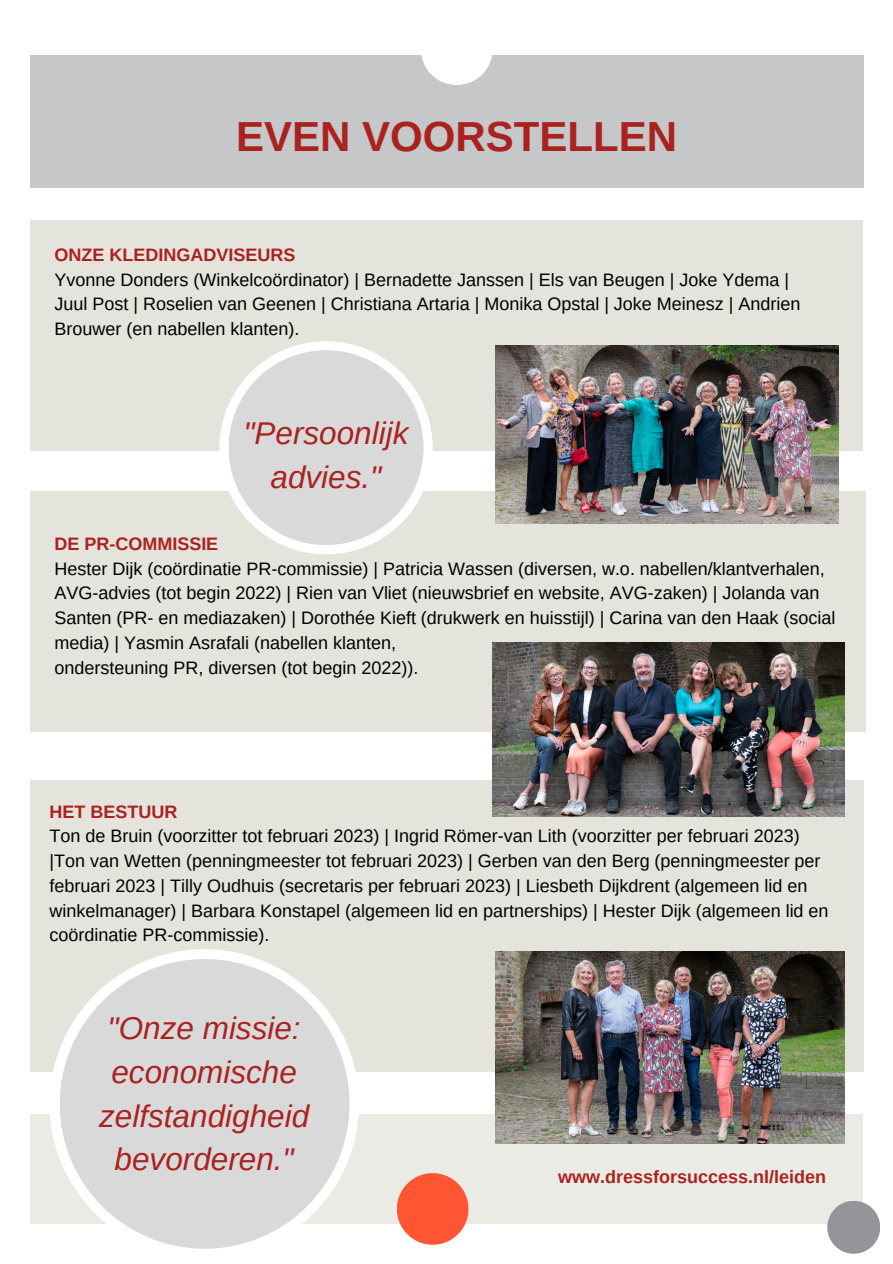
<style>
.page{position:relative;width:893px;height:1264px;background:#fff}
.page>*{position:absolute;margin:0;border:0;box-sizing:border-box;transform-origin:0 0}
.t1{font:700 42px "Arimo";color:#aa2220}
.t2{font:italic 31.5px/43.8px "Arimo";color:#aa2220;text-align:center}
.t3{font:18px/24.8px "Arimo";color:#000}
.t4{font:700 18px "Arimo";color:#aa2220}
</style>
<div class="page">
<div style="left:30px;top:1114px;width:832px;height:109px;background:#ebebe6"></div>
<svg style="left:827px;top:1200px;width:53px;height:53px"></svg>
<svg style="left:397px;top:1173px;width:71px;height:71px"></svg>
<div style="left:30px;top:220px;width:832px;height:230px;background:#e4e4dd"></div>
<div style="left:30px;top:491px;width:835px;height:240px;background:#e4e4dd"></div>
<div style="left:30px;top:56px;width:833px;height:131px;background:#c6c7c8"></div>
<svg style="left:416px;top:55px;width:76px;height:30px"></svg>
<div style="left:30px;top:779px;width:833px;height:292px;background:#e4e4dd"></div>
<div style="left:219px;top:341px;width:213px;height:213px;background:#fff;border-radius:50%"></div>
<div style="left:228px;top:350px;width:195px;height:195px;background:#d9d9d9;border-radius:50%"></div>
<img style="left:495px;top:345px;width:343px;height:178px">
<img style="left:492px;top:642px;width:352px;height:174px">
<img style="left:495px;top:951px;width:348px;height:192px">
<div style="left:50px;top:949px;width:309px;height:309px;background:#fff;border-radius:50%"></div>
<div style="left:60px;top:959px;width:289px;height:289px;background:#d9d9d9;border-radius:50%"></div>
<h1 class="t1" style="left:236px;top:113px;width:442px">EVEN VOORSTELLEN</h1>
<p class="t4" style="left:55px;top:244px;width:242px">ONZE KLEDINGADVISEURS</p>
<p class="t3" style="left:55px;top:267px;width:747px">Yvonne Donders (Winkelcoördinator) | Bernadette Janssen | Els van Beugen | Joke Ydema |<br>Juul Post | Roselien van Geenen | Christiana Artaria | Monika Opstal | Joke Meinesz | Andrien<br>Brouwer (en nabellen klanten).</p>
<h2 class="t2" style="left:243px;top:411px;width:167px">"Persoonlijk advies."</h2>
<p class="t4" style="left:54px;top:533px;width:165px">DE PR-COMMISSIE</p>
<p class="t3" style="left:54px;top:556px;width:782px">Hester Dijk (coördinatie PR-commissie) | Patricia Wassen (diversen, w.o. nabellen/klantverhalen, AVG-advies (tot begin 2022) | Rien van Vliet (nieuwsbrief en website, AVG-zaken) | Jolanda van Santen (PR- en mediazaken) | Dorothée Kieft (drukwerk en huisstijl) | Carina van den Haak (social media) | Yasmin Asrafali (nabellen klanten,<br>ondersteuning PR, diversen (tot begin 2022)).</p>
<p class="t4" style="left:50px;top:801px;width:129px">HET BESTUUR</p>
<p class="t3" style="left:50px;top:823px;width:780px">Ton de Bruin (voorzitter tot februari 2023) | Ingrid Römer-van Lith (voorzitter per februari 2023) |Ton van Wetten (penningmeester tot februari 2023) | Gerben van den Berg (penningmeester per februari 2023 | Tilly Oudhuis (secretaris per februari 2023) | Liesbeth Dijkdrent (algemeen lid en winkelmanager) | Barbara Konstapel (algemeen lid en partnerships) | Hester Dijk (algemeen lid en coördinatie PR-commissie).</p>
<h2 class="t2" style="left:99px;top:1005px;width:211px">"Onze missie: economische zelfstandigheid bevorderen."</h2>
<p class="t4" style="left:558px;top:1166px;width:269px">www.dressforsuccess.nl/leiden</p>
</div>
